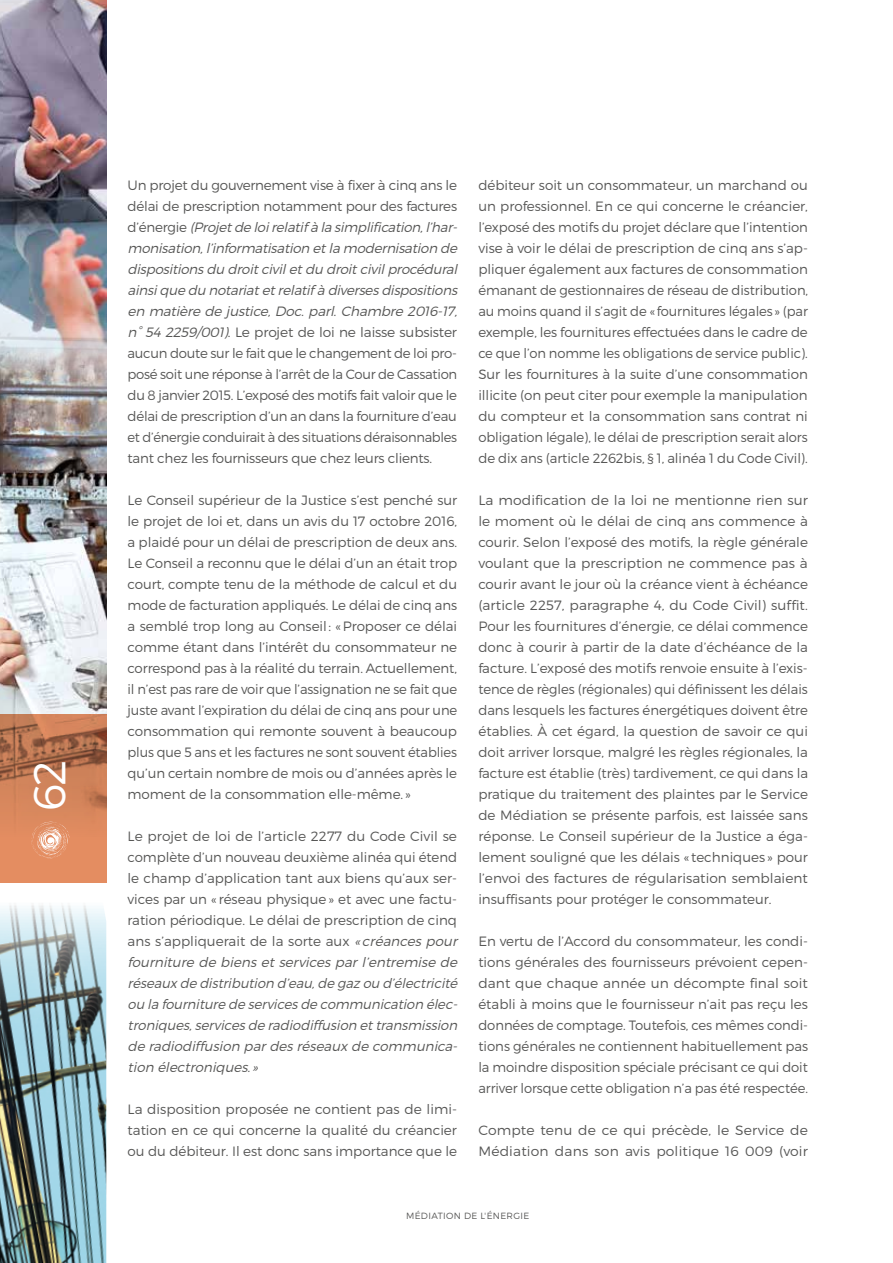
<style>
.page{position:relative;width:893px;height:1263px;background:#fff}
.page>*{position:absolute;margin:0;border:0;box-sizing:border-box;transform-origin:0 0}
.t1{font:300 45px "Montserrat";color:#fff}
.t2{font:300 13.5px/21px "Montserrat";letter-spacing:-.015em;color:#575756;text-align:justify}
.t3{font:italic 300 13.5px/21px "Montserrat";letter-spacing:.005em;color:#575756}
.t4{font:300 13.5px/21px "Montserrat";letter-spacing:.01em;color:#575756}
.t5{font:300 9px "Montserrat";letter-spacing:.04em;color:#575756}
.s1{font-style:italic}
.s2{font-style:normal}
</style>
<div class="page">
<img style="left:0;top:392px;width:106px;height:323px">
<img style="left:0;top:0;width:106px;height:392px">
<img style="left:0;top:905px;width:106px;height:358px">
<svg style="left:0;top:715px;width:106px;height:168px;background:#ca7e57"></svg>
<svg style="left:30px;top:819px;width:40px;height:40px;background:#e6a07c"></svg>
<h1 class="t1" style="left:22px;top:811px;width:53px;rotate:-90deg">62</h1>
<p class="t2" style="left:128px;top:174px;width:334px;text-align:left">Un projet du gouvernement vise à fixer à cinq ans le délai de prescription notamment pour des factures d ’ é n e r g i e <span class="s1">(Projetde loirelatif à la simplification,l’har&shy;monisation,l’informatisation etla modernisation de dispositionsdu droitciviletdu droitcivilprocédural ainsique du notariatetrelatif à diversesdispositions en matière de justice, Doc. parl. Chambre 2016-17, n° 54 2259/001)</span>. Le projet de loi ne laisse subsister aucun doute sur le fait que le changement de loi pro&shy;posé soit une réponse à l’arrêt de la Cour de Cassation du 8 janvier 2015. L’exposé des motifs fait valoir que le délai de prescription d’un an dans la fourniture d’eau et d’énergie conduirait à des situations déraisonnables tant chez les fournisseurs que chez leurs clients.</p>
<p class="t2" style="left:128px;top:489px;width:331px">Le Conseil supérieur de la Justice s’est penché sur le projet de loi et, dans un avis du 17 octobre 2016, a plaidé pour un délai de prescription de deux ans.<br>Le Conseil a reconnu que le délai d’un an était trop court, compte tenu de la méthode de calcul et du mode de facturation appliqués. Le délai de cinq ans a semblé trop long au Conseil: «Proposer ce délai comme étant dans l’intérêt du consommateur ne correspond pas à la réalité du terrain. Actuellement, il n’est pas rare de voir que l’assignation ne se fait que juste avant l’expiration du délai de cinq ans pour une consommation qui remonte souvent à beaucoup plus que 5 ans et les factures ne sont souvent établies qu’un certain nombre de mois ou d’années après le moment de la consommation elle-même. »</p>
<p class="t3" style="left:128px;top:825px;width:335px"><span class="s2">Le projet de loi de l’article 2277 du Code Civil se complète d’un nouveau deuxième alinéa qui étend le champ d’application tant aux biens qu’aux ser&shy;vices par un « réseau physique» et avec une factu&shy;ration périodique. Le délai de prescription de cinq ans s’appliquerait de la sorte aux</span> «créances pour fourniture de biens et services par l’entremise de réseaux de distribution d’eau,de gaz ou d’électricité ou la fourniture de servicesde communication élec&shy;troniques,servicesde radiodiffusion ettransmission de radiodiffusion pardesréseaux de communica&shy;tion électroniques. »</p>
<p class="t2" style="left:128px;top:1098px;width:331px">La disposition proposée ne contient pas de limi&shy;tation en ce qui concerne la qualité du créancier ou du débiteur. Il est donc sans importance que le</p>
<p class="t2" style="left:478px;top:174px;width:331px">débiteur soit un consommateur, un marchand ou un professionnel. En ce qui concerne le créancier, l’exposé des motifs du projet déclare que l’intention vise à voir le délai de prescription de cinq ans s’ap&shy;pliquer également aux factures de consommation émanant de gestionnaires de réseau de distribution, au moins quand il s’agit de « fournitures légales» (par exemple, les fournitures effectuées dans le cadre de ce que l’on nomme les obligations de service public).<br>Sur les fournitures à la suite d’une consommation illicite (on peut citer pour exemple la manipulation du compteur et la consommation sans contrat ni obligation légale), le délai de prescription serait alors de dix ans (article 2262bis, § 1, alinéa 1 du Code Civil).</p>
<p class="t2" style="left:478px;top:489px;width:331px">La modification de la loi ne mentionne rien sur le moment où le délai de cinq ans commence à courir. Selon l’exposé des motifs, la règle générale voulant que la prescription ne commence pas à courir avant le jour où la créance vient à échéance (article 2257, paragraphe 4, du Code Civil) suffit.<br>Pour les fournitures d’énergie, ce délai commence donc à courir à partir de la date d’échéance de la facture. L’exposé des motifs renvoie ensuite à l’exis&shy;tence de règles (régionales) qui définissent les délais dans lesquels les factures énergétiques doivent être établies. À cet égard, la question de savoir ce qui doit arriver lorsque, malgré les règles régionales, la facture est établie (très) tardivement, ce qui dans la pratique du traitement des plaintes par le Service de Médiation se présente parfois, est laissée sans réponse. Le Conseil supérieur de la Justice a éga&shy;lement souligné que les délais « techniques » pour l’envoi des factures de régularisation semblaient insuffisants pour protéger le consommateur.</p>
<p class="t2" style="left:478px;top:930px;width:331px">En vertu de l’Accord du consommateur, les condi&shy;tions générales des fournisseurs prévoient cepen&shy;dant que chaque année un décompte final soit établi à moins que le fournisseur n’ait pas reçu les données de comptage. Toutefois, ces mêmes condi&shy;tions générales ne contiennent habituellement pas la moindre disposition spéciale précisant ce qui doit arriver lorsque cette obligation n’a pas été respectée.</p>
<p class="t4" style="left:478px;top:1119px;width:331px">Compte tenu de ce qui précède, le Service de<br>Médiation dans son avis politique 16 009 (voir</p>
<p class="t5" style="left:406px;top:1210px;width:125px">MÉDIATION DE L'ÉNERGIE</p>
</div>
